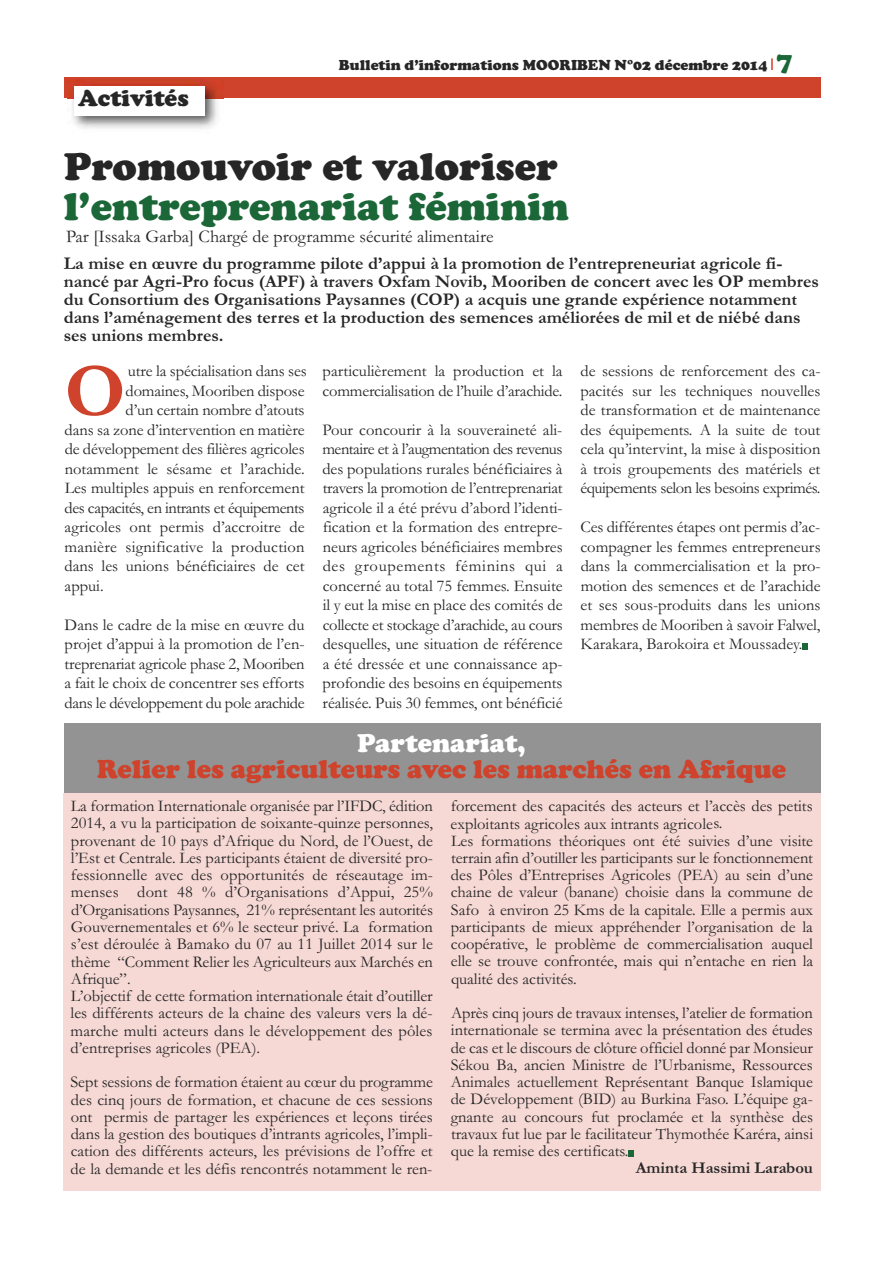
<style>
.page{position:relative;width:893px;height:1263px;background:#fff}
.page>*{position:absolute;margin:0;border:0;box-sizing:border-box;transform-origin:0 0}
.t1{font:700 77.1px "Garamond";color:#cf422b}
.t2{font:900 40.5px "Cooper";color:#1b6738}
.t3{font:900 40.5px "Cooper";color:#272627}
.t4{font:900 27px "Cooper";color:#cf422b}
.t5{font:900 27px "Cooper";color:#fff}
.t6{font:900 24px "Cooper";color:#272627}
.t7{font:700 18px/18px "Garamond";color:#272627}
.t8{font:18px "Garamond";color:#272627}
.t9{font:16.5px/17.2px "Garamond";color:#272627;text-align:justify}
.t10{font:16.5px "Garamond";letter-spacing:-.025em;color:#272627}
.t11{font:700 16.5px "Garamond";color:#272627}
.t12{font:900 15px "Cooper";color:#272627}
.s1{font-size:27px;color:#1b6738}
</style>
<div class="page">
<div style="left:64px;top:723px;width:757px;height:73px;background:#939393"></div>
<div style="left:64px;top:77px;width:757px;height:21px;background:#cf422b"></div>
<img style="left:67px;top:79px;width:156px;height:50px">
<div style="left:74px;top:86px;width:130px;height:29px;background:#fff"></div>
<svg style="left:771px;top:58px;width:2px;height:12px"></svg>
<svg style="left:802px;top:643px;width:6px;height:6px"></svg>
<div style="left:63px;top:793px;width:758px;height:398px;background:#f6d9d5"></div>
<svg style="left:629px;top:1150px;width:5px;height:6px"></svg>
<h3 class="t6" style="left:78px;top:84px;width:112px">Activités</h3>
<p class="t12" style="left:339px;top:56px;width:455px">Bulletin d’informations MOORIBEN N°02 décembre 2014 <span class="s1">7</span></p>
<h2 class="t3" style="left:64px;top:142px;width:496px">Promouvoir et valoriser</h2>
<h2 class="t2" style="left:64px;top:183px;width:507px">l’entreprenariat féminin</h2>
<p class="t8" style="left:66px;top:226px;width:429px">Par [Issaka Garba] Chargé de programme sécurité alimentaire</p>
<p class="t7" style="left:64px;top:253px;width:757px">La mise en œuvre du programme pilote d’appui à la promotion de l’entrepreneuriat agricole fi&shy;nancé par Agri-Pro focus (APF) à travers Oxfam Novib, Mooriben de concert avec les OP membres du Consortium des Organisations Paysannes (COP) a acquis une grande expérience notamment dans l’aménagement des terres et la production des semences améliorées de mil et de niébé dans ses unions membres.</p>
<h1 class="t1" style="left:65px;top:344px;width:63px">O</h1>
<p class="t9" style="left:128px;top:362px;width:181px">utre la spécialisation dans ses</p>
<p class="t9" style="left:126px;top:382px;width:181px">domaines, Mooriben dispose</p>
<p class="t9" style="left:126px;top:401px;width:181px">d’un certain nombre d’atouts</p>
<p class="t9" style="left:65px;top:421px;width:242px">dans sa zone d’intervention en matière</p>
<p class="t9" style="left:65px;top:440px;width:242px">de développement des filières agricoles</p>
<p class="t9" style="left:65px;top:460px;width:241px">notamment le sésame et l’arachide.</p>
<p class="t9" style="left:65px;top:479px;width:241px">Les multiples appuis en renforcement</p>
<p class="t10" style="left:65px;top:498px;width:241px">des capacités, en intrants et équipements</p>
<p class="t9" style="left:65px;top:518px;width:241px">agricoles ont permis d’accroitre de</p>
<p class="t9" style="left:65px;top:538px;width:242px">manière significative la production</p>
<p class="t9" style="left:65px;top:557px;width:242px">dans les unions bénéficiaires de cet</p>
<p class="t9" style="left:65px;top:577px;width:41px">appui.</p>
<p class="t9" style="left:65px;top:614px;width:242px;line-height:19.5px">Dans le cadre de la mise en œuvre du projet d’appui à la promotion de l’en&shy;treprenariat agricole phase 2, Mooriben a fait le choix de concentrer ses efforts dans le développement du pole arachide</p>
<p class="t9" style="left:323px;top:361px;width:241px;line-height:19.5px">particulièrement la production et la commercialisation de l’huile d’arachide.</p>
<p class="t9" style="left:322px;top:419px;width:242px;line-height:19.5px">Pour concourir à la souveraineté ali&shy;mentaire et à l’augmentation des revenus des populations rurales bénéficiaires à travers la promotion de l’entreprenariat agricole il a été prévu d’abord l’identi&shy;fication et la formation des entrepre&shy;neurs agricoles bénéficiaires membres des groupements féminins qui a concerné au total 75 femmes. Ensuite il y eut la mise en place des comités de collecte et stockage d’arachide, au cours desquelles, une situation de référence a été dressée et une connaissance ap&shy;profondie des besoins en équipements réalisée. Puis 30 femmes, ont bénéficié</p>
<p class="t9" style="left:580px;top:361px;width:242px;line-height:19.5px">de sessions de renforcement des ca&shy;pacités sur les techniques nouvelles de transformation et de maintenance des équipements. A la suite de tout cela qu’intervint, la mise à disposition à trois groupements des matériels et équipements selon les besoins exprimés.</p>
<p class="t9" style="left:580px;top:517px;width:242px;line-height:19.5px">Ces différentes étapes ont permis d’ac&shy;compagner les femmes entrepreneurs dans la commercialisation et la pro&shy;motion des semences et de l’arachide et ses sous-produits dans les unions membres de Mooriben à savoir Falwel, Karakara, Barokoira et Moussadey.</p>
<h3 class="t5" style="left:357px;top:727px;width:170px">Partenariat,</h3>
<h3 class="t4" style="left:97px;top:752px;width:690px">Relier les agriculteurs avec les marchés en Afrique</h3>
<p class="t9" style="left:70px;top:797px;width:364px;text-align:left">La formation Internationale organisée par l’IFDC, édition 2014, a vu la participation de soixante-quinze personnes, provenant de 10 pays d’Afrique du Nord, de l’Ouest, de l’Est et Centrale. Les participants étaient de diversité pro&shy;fessionnelle avec des opportunités de réseautage im&shy;menses dont 48 % d’Organisations d’Appui, 25% d’Organisations Paysannes, 21% représentant les autorités Gouvernementales et 6% le secteur privé. La formation s’est déroulée à Bamako du 07 au 11 Juillet 2014 sur le thème “Comment Relier les Agriculteurs aux Marchés en Afrique”.<br>L’objectif de cette formation internationale était d’outiller les différents acteurs de la chaine des valeurs vers la dé&shy;marche multi acteurs dans le développement des pôles d’entreprises agricoles (PEA).</p>
<p class="t9" style="left:70px;top:1073px;width:364px">Sept sessions de formation étaient au cœur du programme des cinq jours de formation, et chacune de ces sessions ont permis de partager les expériences et leçons tirées dans la gestion des boutiques d’intrants agricoles, l’impli&shy;cation des différents acteurs, les prévisions de l’offre et de la demande et les défis rencontrés notamment le ren-</p>
<p class="t9" style="left:451px;top:797px;width:364px;text-align:left">forcement des capacités des acteurs et l’accès des petits exploitants agricoles aux intrants agricoles.<br>Les formations théoriques ont été suivies d’une visite terrain afin d’outiller les participants sur le fonctionnement des Pôles d’Entreprises Agricoles (PEA) au sein d’une chaine de valeur (banane) choisie dans la commune de Safo à environ 25 Kms de la capitale. Elle a permis aux participants de mieux appréhender l’organisation de la coopérative, le problème de commercialisation auquel elle se trouve confrontée, mais qui n’entache en rien la qualité des activités.</p>
<p class="t9" style="left:451px;top:1004px;width:364px">Après cinq jours de travaux intenses, l’atelier de formation internationale se termina avec la présentation des études de cas et le discours de clôture officiel donné par Monsieur Sékou Ba, ancien Ministre de l’Urbanisme, Ressources Animales actuellement Représentant Banque Islamique de Développement (BID) au Burkina Faso. L’équipe ga&shy;gnante au concours fut proclamée et la synthèse des travaux fut lue par le facilitateur Thymothée Karéra, ainsi que la remise des certificats.</p>
<p class="t11" style="left:636px;top:1158px;width:179px">Aminta Hassimi Larabou</p>
</div>
